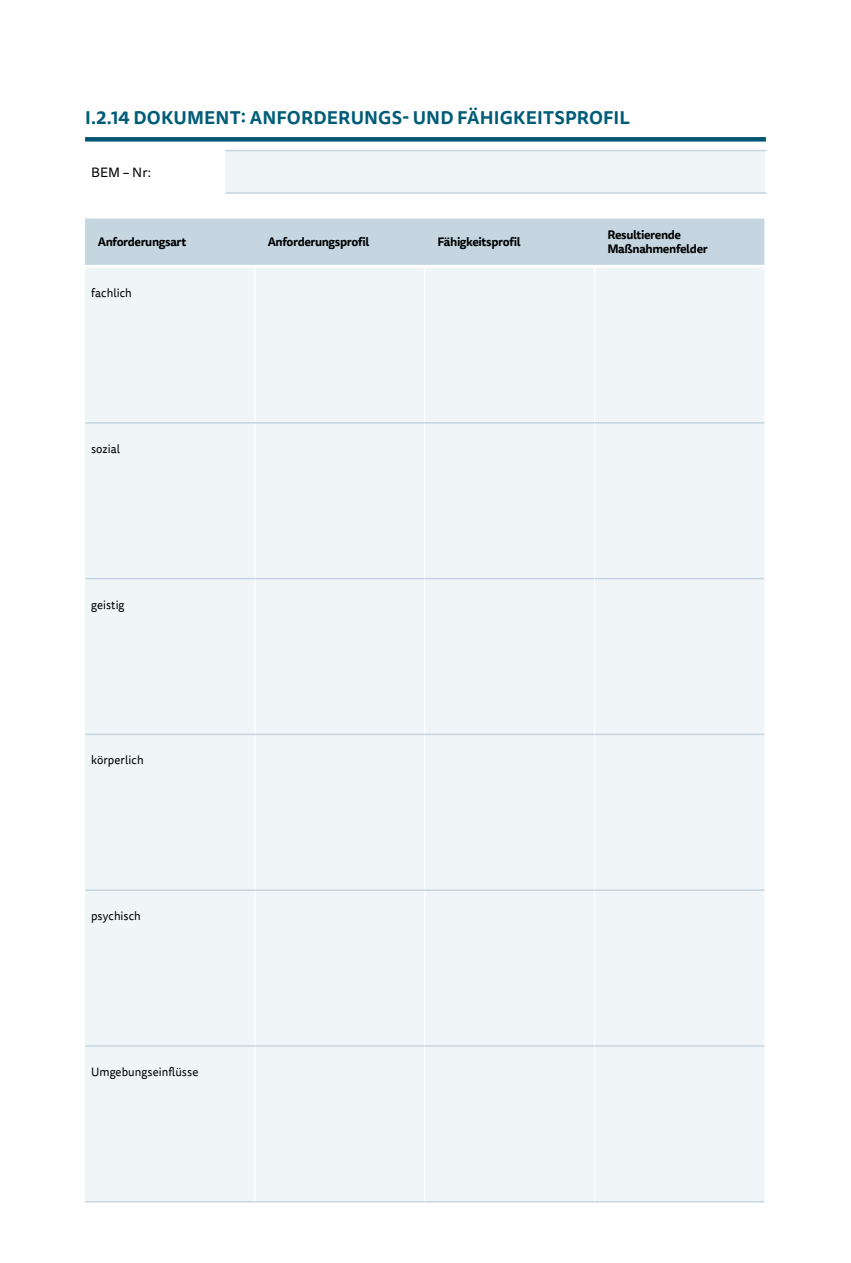
<style>
.page{position:relative;width:851px;height:1263px;background:#fff}
.page>*{position:absolute;margin:0;border:0;box-sizing:border-box;transform-origin:0 0}
.t1{font:700 18px "Tisa Sans Pro";letter-spacing:.01em;color:#005c77}
.t2{font:13.5px "Tisa Sans Pro";color:#000}
.t3{font:700 12px/14.4px "Tisa Sans Pro";letter-spacing:-.035em;color:#000}
.t4{font:12px "Tisa Sans Pro";letter-spacing:.005em;color:#000;scale:.95 1}
</style>
<div class="page">
<div style="left:85px;top:137px;width:680px;height:5px;background:#005671"></div>
<div style="left:225px;top:151px;width:540px;height:42px;background:#f0f5f8"></div>
<hr style="left:225px;top:150px;width:541px;height:1px;background:#c5d6e1">
<hr style="left:225px;top:192px;width:541px;height:2px;background:#c5d6e1">
<div style="left:85px;top:219px;width:679px;height:46px;background:#c5d6e1"></div>
<div style="left:85px;top:268px;width:679px;height:933px;background:#f0f5f8"></div>
<hr style="left:85px;top:422px;width:170px;height:2px;background:#c5d6e1">
<hr style="left:85px;top:578px;width:170px;height:1px;background:#c5d6e1">
<hr style="left:594px;top:578px;width:170px;height:1px;background:#c5d6e1">
<hr style="left:85px;top:734px;width:170px;height:1px;background:#c5d6e1">
<hr style="left:594px;top:734px;width:170px;height:1px;background:#c5d6e1">
<hr style="left:85px;top:889px;width:170px;height:2px;background:#c5d6e1">
<hr style="left:594px;top:889px;width:170px;height:2px;background:#c5d6e1">
<hr style="left:85px;top:1045px;width:170px;height:2px;background:#c5d6e1">
<hr style="left:594px;top:1045px;width:170px;height:2px;background:#c5d6e1">
<hr style="left:85px;top:1201px;width:170px;height:1px;background:#c5d6e1">
<hr style="left:594px;top:1201px;width:170px;height:1px;background:#c5d6e1">
<hr style="left:594px;top:422px;width:170px;height:2px;background:#c5d6e1">
<hr style="left:254px;top:268px;width:1px;height:154px;background:#fff">
<hr style="left:424px;top:268px;width:1px;height:154px;background:#fff">
<hr style="left:593px;top:268px;width:2px;height:154px;background:#fff">
<hr style="left:254px;top:424px;width:1px;height:154px;background:#fff">
<hr style="left:255px;top:422px;width:169px;height:2px;background:#c5d6e1">
<hr style="left:424px;top:424px;width:1px;height:154px;background:#fff">
<hr style="left:424px;top:422px;width:170px;height:2px;background:#c5d6e1">
<hr style="left:593px;top:424px;width:2px;height:154px;background:#fff">
<hr style="left:254px;top:579px;width:1px;height:155px;background:#fff">
<hr style="left:255px;top:578px;width:169px;height:1px;background:#c5d6e1">
<hr style="left:424px;top:579px;width:1px;height:155px;background:#fff">
<hr style="left:424px;top:578px;width:170px;height:1px;background:#c5d6e1">
<hr style="left:593px;top:579px;width:2px;height:155px;background:#fff">
<hr style="left:254px;top:735px;width:1px;height:154px;background:#fff">
<hr style="left:255px;top:734px;width:169px;height:1px;background:#c5d6e1">
<hr style="left:424px;top:735px;width:1px;height:154px;background:#fff">
<hr style="left:424px;top:734px;width:170px;height:1px;background:#c5d6e1">
<hr style="left:593px;top:735px;width:2px;height:154px;background:#fff">
<hr style="left:254px;top:891px;width:1px;height:154px;background:#fff">
<hr style="left:255px;top:889px;width:169px;height:2px;background:#c5d6e1">
<hr style="left:424px;top:891px;width:1px;height:154px;background:#fff">
<hr style="left:424px;top:889px;width:170px;height:2px;background:#c5d6e1">
<hr style="left:593px;top:891px;width:2px;height:154px;background:#fff">
<hr style="left:254px;top:1047px;width:1px;height:154px;background:#fff">
<hr style="left:255px;top:1045px;width:169px;height:2px;background:#c5d6e1">
<hr style="left:255px;top:1201px;width:169px;height:1px;background:#c5d6e1">
<hr style="left:424px;top:1047px;width:1px;height:154px;background:#fff">
<hr style="left:424px;top:1045px;width:170px;height:2px;background:#c5d6e1">
<hr style="left:593px;top:1047px;width:2px;height:154px;background:#fff">
<hr style="left:424px;top:1201px;width:170px;height:1px;background:#c5d6e1">
<h1 class="t1" style="left:85px;top:105px;width:546px">I.2.14 DOKUMENT: ANFORDERUNGS- UND FÄHIGKEITSPROFIL</h1>
<p class="t2" style="left:91px;top:163px;width:62px">BEM – Nr:</p>
<p class="t3" style="left:98px;top:235px;width:90px">Anforderungsart</p>
<p class="t3" style="left:267px;top:235px;width:103px">Anforderungsprofil</p>
<p class="t3" style="left:437px;top:235px;width:85px">Fähigkeitsprofil</p>
<p class="t3" style="left:607px;top:227px;width:102px">Resultierende<br>Maßnahmenfelder</p>
<p class="t4" style="left:91px;top:285px;width:44px">fachlich</p>
<p class="t4" style="left:91px;top:441px;width:32px">sozial</p>
<p class="t4" style="left:91px;top:596px;width:37px">geistig</p>
<p class="t4" style="left:91px;top:752px;width:57px">körperlich</p>
<p class="t4" style="left:91px;top:908px;width:54px">psychisch</p>
<p class="t4" style="left:91px;top:1064px;width:114px">Umgebungseinflüsse</p>
</div>
